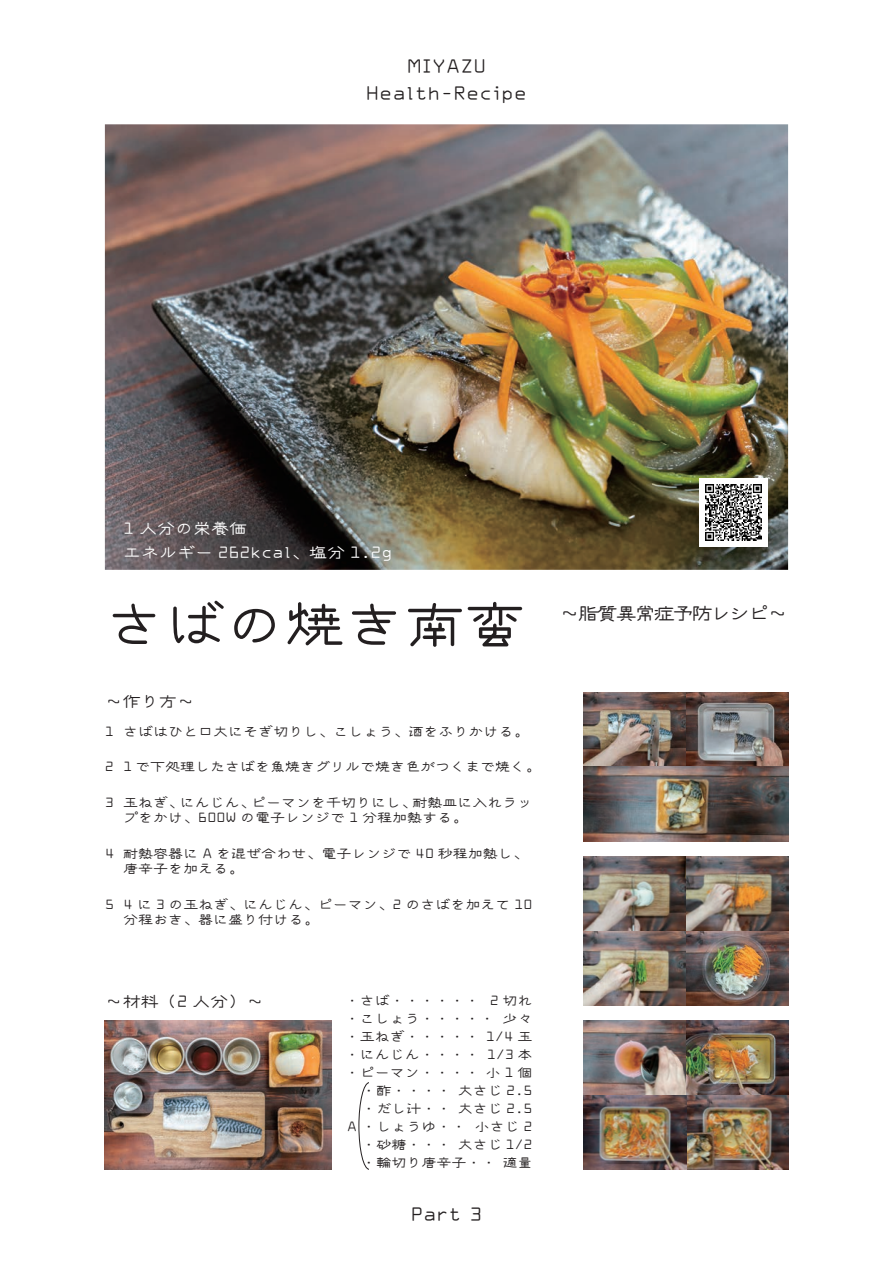
<style>
.page{position:relative;width:893px;height:1263px;background:#fff}
.page>*{position:absolute;margin:0;border:0;box-sizing:border-box;transform-origin:0 0}
.t1{font:60px "VDL Yota G Medium";color:#231f20}
.t2{font:21px/27px "VDL Yota G Medium";color:#231f20;text-align:center}
.t3{font:21px "VDL Yota G Medium";letter-spacing:-.1em;color:#231f20}
.t4{font:18px/24px "VDL Yota G Medium";color:#fff}
.t5{font:18px "VDL Yota G Medium";color:#231f20}
.t6{font:15px/18px "VDL Yota G Medium";color:#231f20}
</style>
<div class="page">
<div style="left:359px;top:1082px;width:21px;height:87px;border:1px solid #231f20;border-radius:50%"></div>
<div style="left:370px;top:1079px;width:20px;height:95px;background:#fff"></div>
<img style="left:584px;top:857px;width:204px;height:148px">
<img style="left:105px;top:124px;width:683px;height:446px">
<img style="left:105px;top:1021px;width:226px;height:148px">
<img style="left:584px;top:692px;width:204px;height:149px">
<img style="left:584px;top:1021px;width:204px;height:148px">
<div style="left:699px;top:478px;width:68px;height:68px;background:#fff"></div>
<img style="left:706px;top:484px;width:55px;height:56px">
<h2 class="t2" style="left:366px;top:52px;width:163px">MIYAZU<br>Health-Recipe</h2>
<p class="t4" style="left:123px;top:516px;width:271px">1 人分の栄養価<br>エネルギー 262kcal、塩分 1.2g</p>
<h1 class="t1" style="left:105px;top:594px;width:421px">さばの焼き南蛮</h1>
<p class="t5" style="left:105px;top:692px;width:91px">～作り方～</p>
<p class="t6" style="left:105px;top:722px;width:425px">1 さばはひと口大にそぎ切りし、こしょう、酒をふりかける。</p>
<p class="t6" style="left:105px;top:758px;width:437px">2 1 で下処理したさばを魚焼きグリルで焼き色がつくまで焼く。</p>
<p class="t6" style="left:105px;top:793px;width:11px">3</p>
<p class="t6" style="left:123px;top:795px;width:411px;line-height:15px">玉ねぎ、にんじん、ピーマンを千切りにし、耐熱皿に入れラップをかけ、600W の電子レンジで 1 分程加熱する。</p>
<p class="t6" style="left:105px;top:844px;width:11px">4</p>
<p class="t6" style="left:123px;top:846px;width:406px;line-height:15px">耐熱容器に A を混ぜ合わせ、電子レンジで 40 秒程加熱し、唐辛子を加える。</p>
<p class="t6" style="left:105px;top:895px;width:11px">5</p>
<p class="t6" style="left:123px;top:897px;width:411px;line-height:15px">4 に 3 の玉ねぎ、にんじん、ピーマン、2 のさばを加えて 10分程おき、器に盛り付ける。</p>
<p class="t5" style="left:105px;top:992px;width:161px">～材料（2 人分）～</p>
<p class="t6" style="left:345px;top:991px;width:189px">・さば・・・・・・<br>・こしょう・・・・・<br>・玉ねぎ・・・・・ 1/4 玉・にんじん・・・・<br>・ピーマン・・・・小1個</p>
<p class="t6" style="left:490px;top:991px;width:44px;text-align:right">2 切れ少々</p>
<p class="t6" style="left:487px;top:1045px;width:47px">1/3 本</p>
<p class="t6" style="left:361px;top:1081px;width:173px;text-align:right">・酢・・・・大さじ 2.5・だし汁・・大さじ 2.5小さじ 2<br>・砂糖・・・大さじ 1/2・輪切り唐辛子・・適量</p>
<p class="t6" style="left:347px;top:1117px;width:121px">A ・しょうゆ・・</p>
<h2 class="t2" style="left:411px;top:1200px;width:73px">Part 3</h2>
<h2 class="t3" style="left:559px;top:603px;width:230px">～脂質異常症予防レシピ～</h2>
</div>
